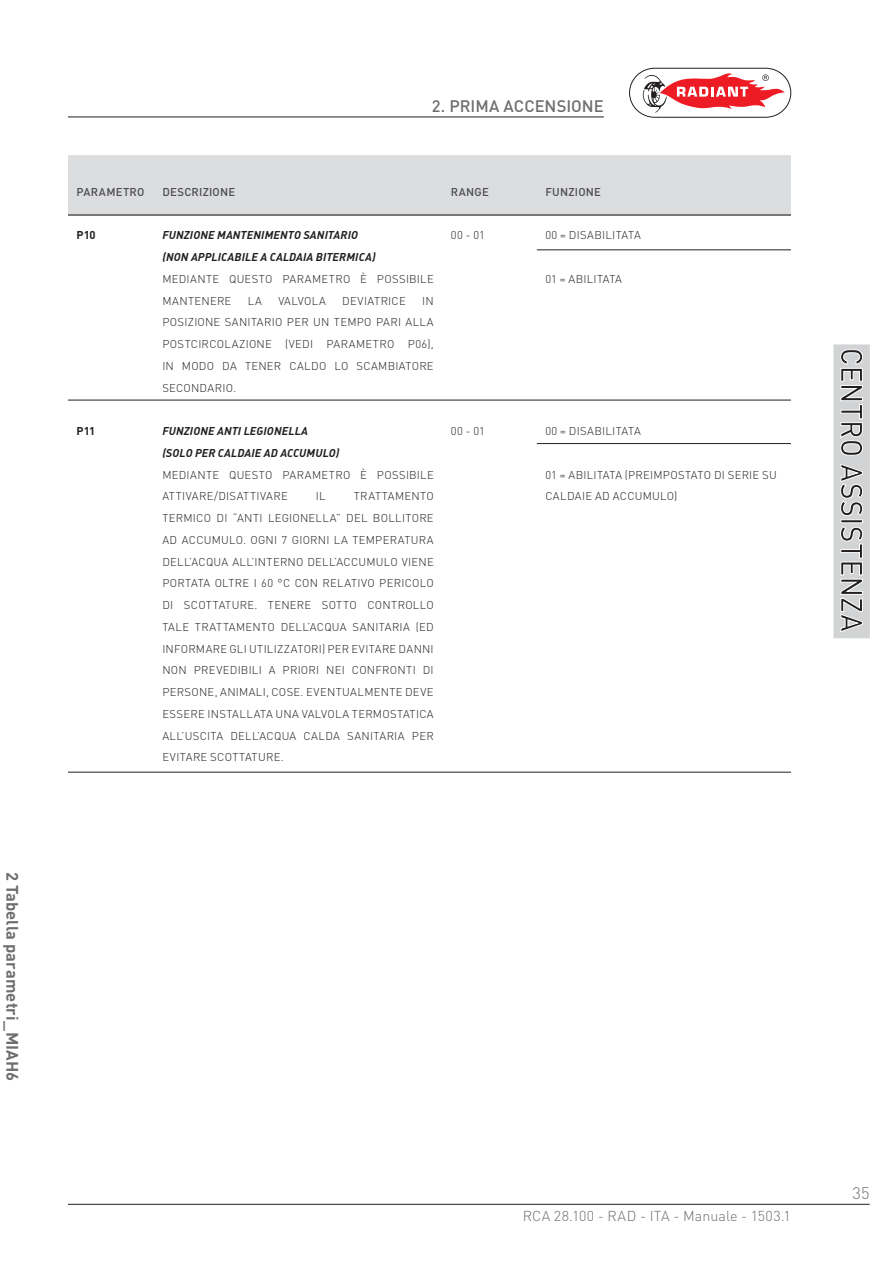
<style>
.page{position:relative;width:893px;height:1263px;background:#fff}
.page>*{position:absolute;margin:0;border:0;box-sizing:border-box;transform-origin:0 0}
.t1{font:700 16.5px "DIN";letter-spacing:.005em;color:#6d6e70}
.t2{font:500 16.5px "DIN";color:#6d6e70}
.t3{font:300 16.5px "DIN";color:#6d6e70}
.t4{font:300 14.25px "DIN";letter-spacing:.01em;color:#6d6e70}
.t5{font:300 11.25px/21.8px "DIN";letter-spacing:.025em;color:#231f20}
.t6{font:11.25px/21.8px "DIN Bold Italic Alt";letter-spacing:.01em;color:#231f20}
.t7{font:500 11.25px "DIN";letter-spacing:.02em;color:#4c4c4e}
.t8{font:700 11.25px "DIN";color:#231f20}
</style>
<div class="page">
<hr style="left:68px;top:1204px;width:801px;height:1px;background:#231f20">
<hr style="left:68px;top:117px;width:536px;height:1px;background:#231f20">
<svg style="left:629px;top:68px;width:162px;height:50px"></svg>
<div style="left:834px;top:345px;width:35px;height:293px;background:#d1d3d4"></div>
<div style="left:833px;top:344px;width:37px;height:294px;border:2px solid #d1d3d4"></div>
<svg style="left:840px;top:349px;width:23px;height:283px"></svg>
<div style="left:68px;top:155px;width:723px;height:59px;background:#dcddde"></div>
<hr style="left:68px;top:214px;width:723px;height:2px;background:#231f20">
<hr style="left:537px;top:250px;width:254px;height:1px;background:#231f20">
<hr style="left:68px;top:400px;width:723px;height:1px;background:#231f20">
<hr style="left:537px;top:443px;width:254px;height:1px;background:#231f20">
<hr style="left:68px;top:772px;width:723px;height:1px;background:#231f20">
<h1 class="t1" style="left:18px;top:872px;width:211px;rotate:90deg">2 Tabella parametri_MIAH6</h1>
<h1 class="t2" style="left:432px;top:96px;width:173px">2. PRIMA ACCENSIONE</h1>
<p class="t7" style="left:76px;top:185px;width:69px">PARAMETRO</p>
<p class="t7" style="left:162px;top:185px;width:74px">DESCRIZIONE</p>
<p class="t7" style="left:451px;top:185px;width:40px">RANGE</p>
<p class="t7" style="left:545px;top:185px;width:57px">FUNZIONE</p>
<p class="t8" style="left:76px;top:231px;width:21px">P10</p>
<p class="t6" style="left:162px;top:226px;width:215px">FUNZIONE MANTENIMENTO SANITARIO (NON APPLICABILE A CALDAIA BITERMICA)</p>
<p class="t5" style="left:162px;top:269px;width:273px">MEDIANTE QUESTO PARAMETRO È POSSIBILE<br>MANTENERE</p>
<p class="t5" style="left:451px;top:226px;width:36px">00 - 01</p>
<p class="t5" style="left:545px;top:226px;width:97px">00 = DISABILITATA</p>
<p class="t5" style="left:545px;top:269px;width:78px">01 = ABILITATA</p>
<p class="t5" style="left:248px;top:291px;width:16px">LA</p>
<p class="t5" style="left:278px;top:291px;width:49px">VALVOLA</p>
<p class="t5" style="left:342px;top:291px;width:65px">DEVIATRICE</p>
<p class="t5" style="left:162px;top:291px;width:273px;text-align:justify;text-indent:260px">IN POSIZIONE SANITARIO PER UN TEMPO PARI ALLA POSTCIRCOLAZIONE (VEDI PARAMETRO P06), IN MODO DA TENER CALDO LO SCAMBIATORE SECONDARIO.</p>
<p class="t8" style="left:76px;top:427px;width:20px">P11</p>
<p class="t6" style="left:162px;top:421px;width:179px">FUNZIONE ANTI LEGIONELLA (SOLO PER CALDAIE AD ACCUMULO)</p>
<p class="t5" style="left:162px;top:465px;width:273px">MEDIANTE QUESTO PARAMETRO È POSSIBILE<br>ATTIVARE/DISATTIVARE</p>
<p class="t5" style="left:162px;top:487px;width:273px;text-align:justify;text-indent:191px">TRATTAMENTO TERMICO DI “ANTI LEGIONELLA” DEL BOLLITORE AD ACCUMULO. OGNI 7 GIORNI LA TEMPERATURA DELL’ACQUA ALL’INTERNO DELL’ACCUMULO VIENE PORTATA OLTRE I 60 °C CON RELATIVO PERICOLO DI SCOTTATURE. TENERE SOTTO CONTROLLO TALE TRATTAMENTO DELL’ACQUA SANITARIA (ED INFORMARE GLI UTILIZZATORI) PER EVITARE DANNI NON PREVEDIBILI A PRIORI NEI CONFRONTI DI PERSONE, ANIMALI, COSE. EVENTUALMENTE DEVE ESSERE INSTALLATA UNA VALVOLA TERMOSTATICA ALL’USCITA DELL’ACQUA CALDA SANITARIA PER EVITARE SCOTTATURE.</p>
<p class="t5" style="left:316px;top:487px;width:11px">IL</p>
<p class="t5" style="left:451px;top:421px;width:36px">00 - 01</p>
<p class="t5" style="left:545px;top:421px;width:97px">00 = DISABILITATA</p>
<p class="t5" style="left:545px;top:465px;width:233px">01 = ABILITATA (PREIMPOSTATO DI SERIE SU<br>CALDAIE AD ACCUMULO)</p>
<p class="t4" style="left:523px;top:1211px;width:270px">RCA 28.100 - RAD - ITA - Manuale - 1503.1</p>
<h1 class="t3" style="left:852px;top:1187px;width:19px">35</h1>
</div>
